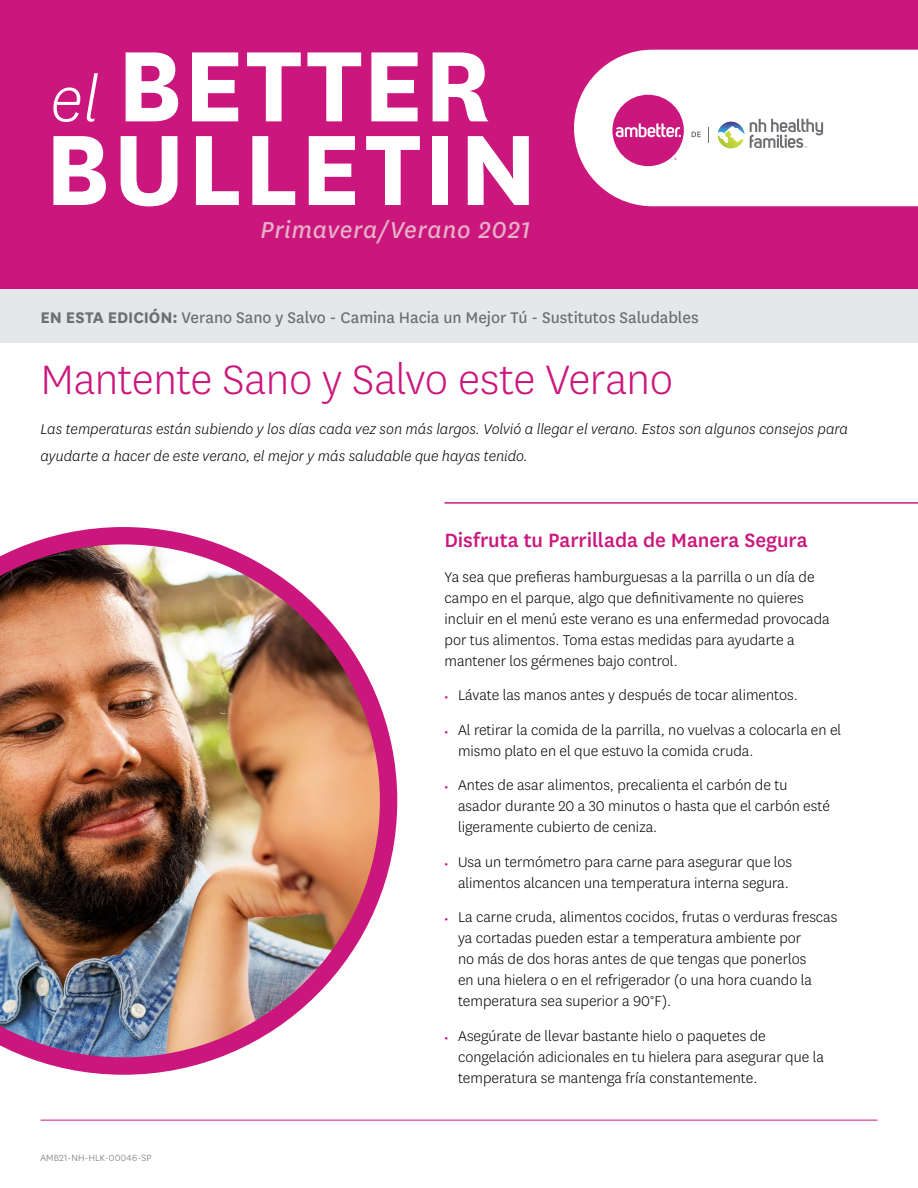
<style>
.page{position:relative;width:918px;height:1188px;background:#fff}
.page>*{position:absolute;margin:0;border:0;box-sizing:border-box;transform-origin:0 0}
.t1{font:700 117px/83.7px "Centene Sans";letter-spacing:.015em;color:#fff}
.t2{font:300 48px "Centene Sans";letter-spacing:-.01em;color:#cb177d}
.t3{font:italic 27px "Centene Sans";letter-spacing:.02em;color:#e7b1c8}
.t4{font:500 22.5px "Centene Sans";letter-spacing:-.005em;color:#cb177d}
.t5{font:18px "Centene Sans";letter-spacing:-.005em;color:#6d6e71}
.t6{font:300 16.5px/21px "Centene Sans";color:#000}
.t7{font:italic 300 16.5px/27px "Centene Sans";color:#000}
.t8{font:300 10.5px "Centene Sans";letter-spacing:.02em;color:#6d6e71}
.t9{font:700 10.5px "Centene Sans";color:#cb177d}
.s1{font-weight:300;font-style:italic;font-size:72px}
.s2{font-weight:700}
.s3{font-weight:700;font-size:10.5px;color:#cb177d}
</style>
<div class="page">
<hr style="left:40px;top:1120px;width:838px;height:1px;background:#cb177d">
<div style="left:0;top:275px;width:918px;height:68px;background:#e6e7e8"></div>
<img style="left:0;top:527px;width:397px;height:548px">
<hr style="left:445px;top:502px;width:473px;height:2px;background:#cb177d">
<div style="left:0;top:0;width:918px;height:289px;background:#cb177d"></div>
<div style="left:574px;top:50px;width:344px;height:156px;background:#fff"></div>
<svg style="left:709px;top:127px;width:1px;height:15px"></svg>
<svg style="left:692px;top:132px;width:9px;height:5px"></svg>
<div style="left:612px;top:95px;width:72px;height:71px;background:#cb177d;border-radius:50%"></div>
<svg style="left:616px;top:123px;width:65px;height:15px"></svg>
<svg style="left:750px;top:119px;width:73px;height:30px;background:#cecfd0"></svg>
<svg style="left:718px;top:122px;width:26px;height:26px"></svg>
<h1 class="t1" style="left:44px;top:35px;width:495px"><span class="s1">el</span> BETTER<br>BULLETIN</h1>
<h1 class="t3" style="left:261px;top:212px;width:271px">Primavera/Verano 2021</h1>
<p class="t5" style="left:40px;top:305px;width:660px"><span class="s2">EN ESTA EDICIÓN:</span> Verano Sano y Salvo - Camina Hacia un Mejor Tú - Sustitutos Saludables</p>
<h2 class="t2" style="left:40px;top:349px;width:634px">Mantente Sano y Salvo este Verano</h2>
<p class="t7" style="left:40px;top:415px;width:809px">Las temperaturas están subiendo y los días cada vez son más largos. Volvió a llegar el verano. Estos son algunos consejos para ayudarte a hacer de este verano, el mejor y más saludable que hayas tenido.</p>
<h3 class="t4" style="left:445px;top:525px;width:365px">Disfruta tu Parrillada de Manera Segura</h3>
<p class="t6" style="left:445px;top:565px;width:387px">Ya sea que prefieras hamburguesas a la parrilla o un día de campo en el parque, algo que definitivamente no quieres incluir en el menú este verano es una enfermedad provocada por tus alimentos. Toma estas medidas para ayudarte a mantener los gérmenes bajo control.</p>
<p class="t6" style="left:445px;top:684px;width:355px"><span class="s3">•</span> Lávate las manos antes y después de tocar alimentos.</p>
<p class="t6" style="left:458px;top:718px;width:385px">Al retirar la comida de la parrilla, no vuelvas a colocarla en el mismo plato en el que estuvo la comida cruda.</p>
<p class="t6" style="left:458px;top:774px;width:373px">Antes de asar alimentos, precalienta el carbón de tu asador durante 20 a 30 minutos o hasta que el carbón esté ligeramente cubierto de ceniza.</p>
<p class="t9" style="left:445px;top:724px;width:5px">•</p>
<p class="t9" style="left:445px;top:779px;width:5px">•</p>
<p class="t8" style="left:40px;top:1151px;width:112px">AMB21-NH-HLK-00046-SP</p>
<p class="t6" style="left:445px;top:850px;width:349px;text-align:right"><span class="s3">•</span> Usa un termómetro para carne para asegurar que los alimentos alcancen una temperatura interna segura.</p>
<p class="t6" style="left:458px;top:906px;width:381px;text-indent:-14px"><span class="s3">•</span> La carne cruda, alimentos cocidos, frutas o verduras frescas ya cortadas pueden estar a temperatura ambiente por<br>no más de dos horas antes de que tengas que ponerlos<br>en una hielera o en el refrigerador (o una hora cuando la temperatura sea superior a 90°F).</p>
<p class="t6" style="left:458px;top:1024px;width:367px;text-indent:-14px"><span class="s3">•</span> Asegúrate de llevar bastante hielo o paquetes de congelación adicionales en tu hielera para asegurar que la temperatura se mantenga fría constantemente.</p>
</div>
